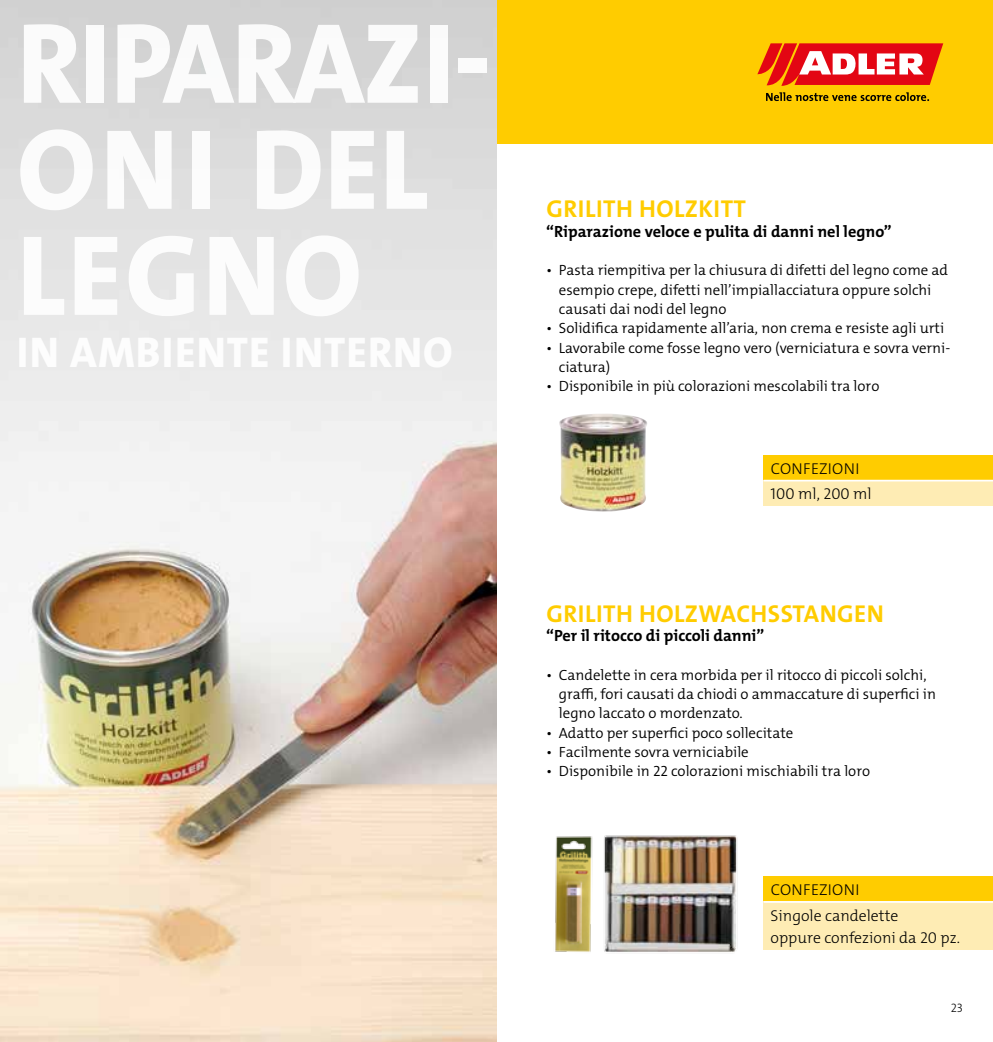
<style>
.page{position:relative;width:993px;height:1042px;background:#fff}
.page>*{position:absolute;margin:0;border:0;box-sizing:border-box;transform-origin:0 0}
.t1{font:800 115.33px/106px "The Mix Os F";letter-spacing:.005em;color:#fff}
.t2{font:700 24.5px "The Mix Os F";letter-spacing:.02em;color:#fc0}
.t3{font:700 16.28px "The Mix Os F";color:#000}
.t4{font:300 15.75px/25.7px "The Mix Os F";color:#000}
.t5{font:300 14.88px/19.2px "The Mix Os F";color:#000}
.t6{font:300 12.25px "The Mix Os F";color:#000}
</style>
<div class="page">
<div style="left:0;top:0;width:992px;height:144px;background:#fc0"></div>
<img style="left:0;top:0;width:496px;height:1042px">
<svg style="left:766px;top:92px;width:162px;height:9px"></svg>
<svg style="left:757px;top:43px;width:185px;height:43px"></svg>
<img style="left:559px;top:413px;width:88px;height:98px">
<div style="left:763px;top:455px;width:229px;height:26px;background:#fc0"></div>
<div style="left:763px;top:481px;width:229px;height:25px;background:#feecb4"></div>
<hr style="left:763px;top:480px;width:229px;height:1px;background:#fff">
<div style="left:763px;top:876px;width:229px;height:26px;background:#fc0"></div>
<div style="left:763px;top:902px;width:229px;height:48px;background:#feecb4"></div>
<hr style="left:763px;top:901px;width:229px;height:2px;background:#fff">
<img style="left:555px;top:836px;width:38px;height:116px">
<img style="left:604px;top:835px;width:134px;height:117px">
<h1 class="t1" style="left:17px;top:12px;width:475px">RIPARAZI-<br>ONI DEL<br>LEGNO</h1>
<h2 class="t2" style="left:546px;top:193px;width:201px">GRILITH HOLZKITT</h2>
<p class="t3" style="left:546px;top:221px;width:347px">“Riparazione veloce e pulita di danni nel legno”</p>
<p class="t5" style="left:558px;top:261px;width:390px;text-indent:-13px">• Pasta riempitiva per la chiusura di difetti del legno come ad esempio crepe, difetti nell’impiallacciatura oppure solchi causati dai nodi del legno</p>
<p class="t5" style="left:546px;top:319px;width:399px">• Solidifica rapidamente all’aria, non crema e resiste agli urti</p>
<p class="t5" style="left:558px;top:338px;width:393px;text-indent:-13px">• Lavorabile come fosse legno vero (verniciatura e sovra verni&shy;ciatura)</p>
<p class="t5" style="left:546px;top:376px;width:334px">• Disponibile in più colorazioni mescolabili tra loro</p>
<p class="t4" style="left:770px;top:455px;width:103px">CONFEZIONI<br>100 ml, 200 ml</p>
<h2 class="t2" style="left:546px;top:598px;width:339px">GRILITH HOLZWACHSSTANGEN</h2>
<p class="t3" style="left:546px;top:625px;width:220px">“Per il ritocco di piccoli danni”</p>
<p class="t5" style="left:558px;top:665px;width:378px;text-indent:-13px">• Candelette in cera morbida per il ritocco di piccoli solchi, graffi, fori causati da chiodi o ammaccature di superfici in legno laccato o mordenzato.</p>
<p class="t5" style="left:546px;top:723px;width:249px">• Adatto per superfici poco sollecitate</p>
<p class="t5" style="left:546px;top:742px;width:204px">• Facilmente sovra verniciabile</p>
<p class="t5" style="left:546px;top:761px;width:325px">• Disponibile in 22 colorazioni mischiabili tra loro</p>
<p class="t4" style="left:770px;top:877px;width:129px">CONFEZIONI<br>Singole candelette</p>
<p class="t4" style="left:770px;top:925px;width:191px">oppure confezioni da 20 pz.</p>
<p class="t6" style="left:950px;top:1000px;width:14px">23</p>
</div>
